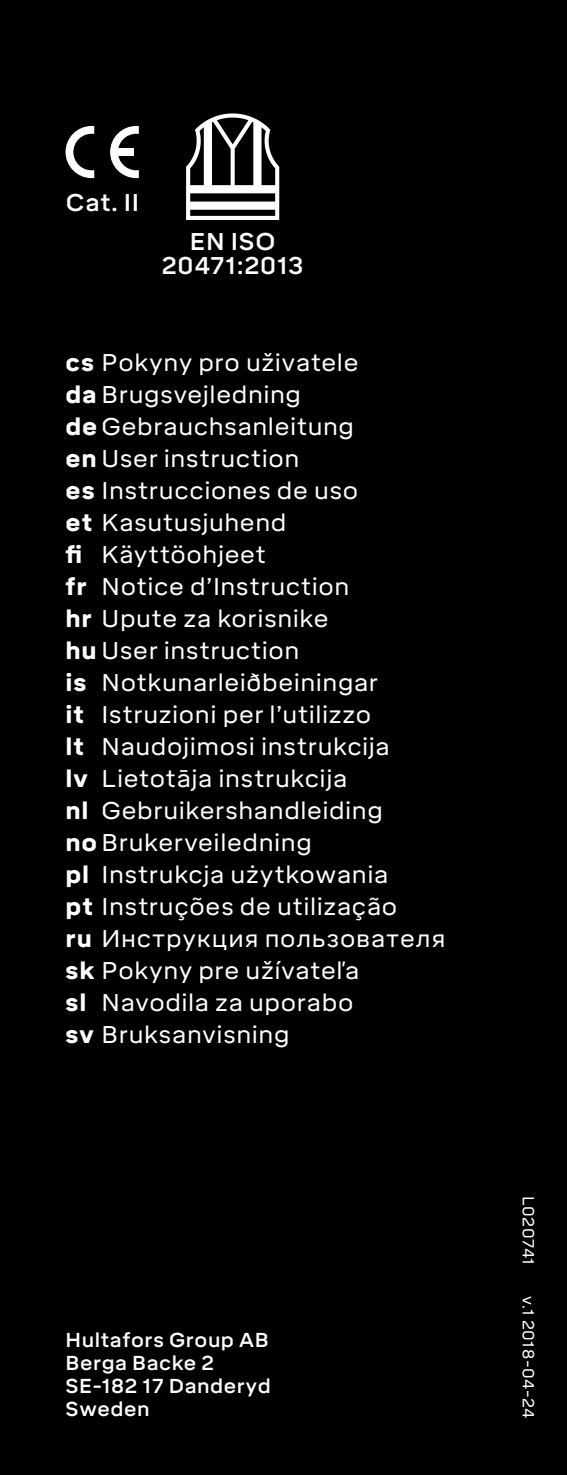
<style>
.page{position:relative;width:567px;height:1475px;background:#fff}
.page>*{position:absolute;margin:0;border:0;box-sizing:border-box;transform-origin:0 0}
.t1{font:24px/32px "Mikro";letter-spacing:.025em;color:#fff}
.t2{font:500 24px/24px "Mikro";letter-spacing:.03em;color:#fff;text-align:center}
.t3{font:500 20px/23.2px "Mikro";letter-spacing:.025em;color:#fff}
.t4{font:16px "Mikro";letter-spacing:.02em;color:#fff}
.s1{font-weight:900}
</style>
<div class="page">
<div style="left:0;top:0;width:567px;height:1474px;background:#000"></div>
<svg style="left:186px;top:113px;width:93px;height:107px"></svg>
<svg style="left:66px;top:126px;width:28px;height:52px"></svg>
<svg style="left:110px;top:126px;width:29px;height:52px"></svg>
<p class="t2" style="left:66px;top:191px;width:75px">Cat. II</p>
<p class="t2" style="left:162px;top:230px;width:143px">EN ISO<br>20471:2013</p>
<p class="t1" style="left:66px;top:347px;width:381px"><span class="s1">cs</span> Pokyny pro uživatele<br><span class="s1">da</span> Brugsvejledning<br><span class="s1">de</span> Gebrauchsanleitung<br><span class="s1">en</span> User instruction<br><span class="s1">es</span> Instrucciones de uso<br><span class="s1">et</span> Kasutusjuhend<br><span class="s1">fi</span> Käyttöohjeet<br><span class="s1">fr</span> Notice d’Instruction<br><span class="s1">hr</span> Upute za korisnike<br><span class="s1">hu</span> User instruction<br><span class="s1">is</span> Notkunarleiðbeiningar<br><span class="s1">it</span> Istruzioni per l’utilizzo<br><span class="s1">lt</span> Naudojimosi instrukcija<br><span class="s1">lv</span> Lietotāja instrukcija<br><span class="s1">nl</span> Gebruikershandleiding<br><span class="s1">no</span> Brukerveiledning<br><span class="s1">pl</span> Instrukcja użytkowania<br><span class="s1">pt</span> Instruções de utilização<br><span class="s1">ru</span> Инструкция пользователя <span class="s1">sk</span> Pokyny pre užívateľa<br><span class="s1">sl</span> Navodila za uporabo<br><span class="s1">sv</span> Bruksanvisning</p>
<p class="t3" style="left:66px;top:1328px;width:207px">Hultafors Group AB<br>Berga Backe 2<br>SE-182 17 Danderyd<br>Sweden</p>
<p class="t4" style="left:537px;top:1195px;width:71px;rotate:90deg">L020741</p>
<p class="t4" style="left:537px;top:1296px;width:123px;rotate:90deg">v.1 2018-04-24</p>
</div>
